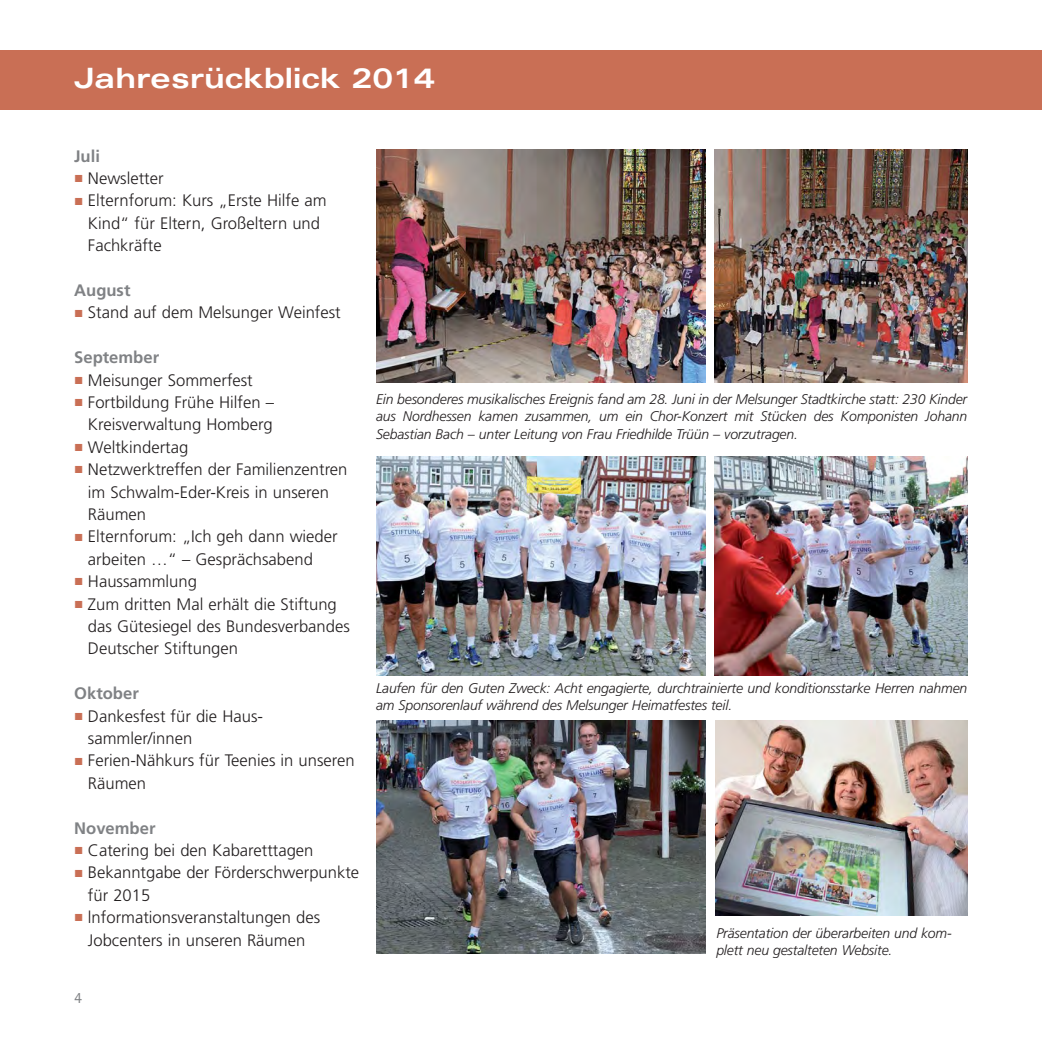
<style>
.page{position:relative;width:1042px;height:1042px;background:#fff}
.page>*{position:absolute;margin:0;border:0;box-sizing:border-box;transform-origin:0 0}
.t1{font:700 expanded 28px "Univers";color:#fff}
.t2{font:300 16.62px/22.4px "Frutiger";color:#231f20}
.t3{font:700 16.62px "Frutiger";color:#808285}
.t4{font:15.75px "Rotis Sans Serif";color:#808285}
.t5{font:italic 300 14px/17.5px "Frutiger";letter-spacing:-.01em;color:#231f20}
.s1{font-family:"European Pi Three";font-weight:400;color:#c96f55}
</style>
<div class="page">
<div style="left:0;top:50px;width:1041px;height:59px;background:#c96f55"></div>
<img style="left:376px;top:149px;width:329px;height:233px">
<img style="left:715px;top:149px;width:252px;height:233px">
<img style="left:376px;top:457px;width:329px;height:219px">
<img style="left:715px;top:457px;width:252px;height:219px">
<img style="left:376px;top:721px;width:329px;height:233px">
<img style="left:715px;top:721px;width:252px;height:194px">
<h1 class="t1" style="left:74px;top:68px;width:362px">Jahresrückblick 2014</h1>
<p class="t3" style="left:74px;top:149px;width:27px">Juli</p>
<p class="t2" style="left:74px;top:168px;width:91px"><span class="s1">-</span> Newsletter</p>
<p class="t2" style="left:88px;top:191px;width:240px;text-indent:-14px"><span class="s1">-</span> Elternforum: Kurs „Erste Hilfe am<br>Kind“ für Eltern, Großeltern und<br>Fachkräfte</p>
<p class="t3" style="left:74px;top:283px;width:58px">August</p>
<p class="t2" style="left:74px;top:303px;width:268px"><span class="s1">-</span> Stand auf dem Melsunger Weinfest</p>
<p class="t3" style="left:74px;top:351px;width:86px">September</p>
<p class="t2" style="left:74px;top:370px;width:180px"><span class="s1">-</span> Meisunger Sommerfest</p>
<p class="t2" style="left:74px;top:392px;width:201px;text-align:right"><span class="s1">-</span> Fortbildung Frühe Hilfen –<br>Kreisverwaltung Homberg</p>
<p class="t2" style="left:74px;top:437px;width:116px"><span class="s1">-</span> Weltkindertag</p>
<p class="t2" style="left:88px;top:459px;width:261px;text-indent:-14px"><span class="s1">-</span> Netzwerktreffen der Familienzentren im Schwalm-Eder-Kreis in unseren<br>Räumen</p>
<p class="t2" style="left:88px;top:527px;width:251px;text-indent:-14px"><span class="s1">-</span> Elternforum: „Ich geh dann wieder arbeiten …“ – Gesprächsabend</p>
<p class="t2" style="left:74px;top:571px;width:124px"><span class="s1">-</span> Haussammlung</p>
<p class="t2" style="left:88px;top:594px;width:263px;text-indent:-14px"><span class="s1">-</span> Zum dritten Mal erhält die Stiftung das Gütesiegel des Bundesverbandes<br>Deutscher Stiftungen</p>
<p class="t3" style="left:74px;top:687px;width:66px">Oktober</p>
<p class="t2" style="left:88px;top:706px;width:177px;text-indent:-14px"><span class="s1">-</span> Dankesfest für die Haus&shy;sammler/innen</p>
<p class="t2" style="left:88px;top:751px;width:268px;text-indent:-14px"><span class="s1">-</span> Ferien-Nähkurs für Teenies in unseren<br>Räumen</p>
<p class="t3" style="left:74px;top:821px;width:83px">November</p>
<p class="t2" style="left:74px;top:840px;width:241px"><span class="s1">-</span> Catering bei den Kabaretttagen</p>
<p class="t2" style="left:88px;top:863px;width:273px;text-indent:-14px"><span class="s1">-</span> Bekanntgabe der Förderschwerpunkte für 2015</p>
<p class="t2" style="left:74px;top:907px;width:248px;text-align:center"><span class="s1">-</span> lnformationsveranstaltungen des<br>Jobcenters in unseren Räumen</p>
<p class="t4" style="left:74px;top:992px;width:9px">4</p>
<p class="t5" style="left:376px;top:391px;width:593px;text-align:justify">Ein besonderes musikalisches Ereignis fand am 28. Juni in der Melsunger Stadtkirche statt: 230 Kinder aus Nordhessen kamen zusammen, um ein Chor-Konzert mit Stücken des Komponisten Johann Sebastian Bach – unter Leitung von Frau Friedhilde Trüün – vorzutragen.</p>
<p class="t5" style="left:376px;top:680px;width:593px">Laufen für den Guten Zweck: Acht engagierte, durchtrainierte und konditionsstarke Herren nahmen am Sponsorenlauf während des Melsunger Heimatfestes teil.</p>
<p class="t5" style="left:716px;top:925px;width:237px">Präsentation der überarbeiten und kom&shy;plett neu gestalteten Website.</p>
</div>
